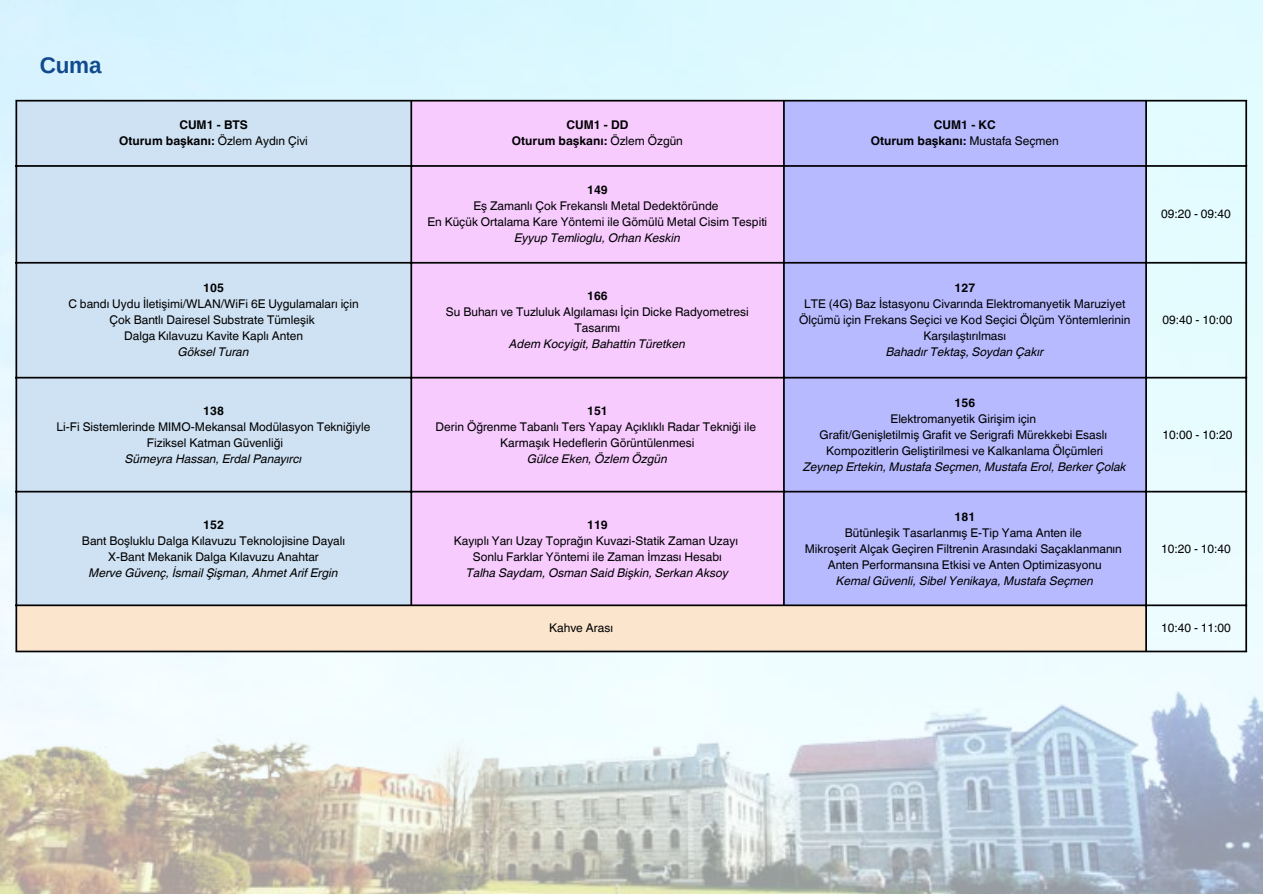
<style>
.page{position:relative;width:1263px;height:894px;background:#fff}
.page>*{position:absolute;margin:0;border:0;box-sizing:border-box;transform-origin:0 0}
.t1{font:700 22.5px "Arimo";color:#124a8e}
.t2{font:12px/16px "Helvetica World";color:#000;text-align:center}
.t3{font:italic 12px "Helvetica World";color:#000}
.t4{font:700 12px/16px "Helvetica World";color:#000;text-align:center}
.s1{font-weight:400}
</style>
<div class="page">
<img style="left:0;top:0;width:1263px;height:637px">
<img style="left:0;top:637px;width:1263px;height:256px">
<div style="left:17px;top:101px;width:393px;height:503px;background:#cfe2f3"></div>
<div style="left:412px;top:101px;width:371px;height:503px;background:#f8cbff"></div>
<div style="left:785px;top:101px;width:360px;height:503px;background:#b7baff"></div>
<div style="left:16px;top:605px;width:1130px;height:46px;background:#fce5cd"></div>
<hr style="left:15px;top:101px;width:2px;height:549px;background:#000">
<hr style="left:410px;top:101px;width:2px;height:503px;background:#000">
<hr style="left:783px;top:101px;width:2px;height:503px;background:#000">
<hr style="left:1145px;top:101px;width:2px;height:549px;background:#000">
<hr style="left:1245px;top:101px;width:2px;height:549px;background:#000">
<hr style="left:15px;top:100px;width:1232px;height:1px;background:#000">
<hr style="left:15px;top:165px;width:1232px;height:2px;background:#000">
<hr style="left:15px;top:262px;width:1232px;height:1px;background:#000">
<hr style="left:15px;top:376px;width:1232px;height:2px;background:#000">
<hr style="left:15px;top:490px;width:1232px;height:2px;background:#000">
<hr style="left:15px;top:604px;width:1232px;height:2px;background:#000">
<hr style="left:15px;top:650px;width:1232px;height:2px;background:#000">
<h1 class="t1" style="left:40px;top:53px;width:63px">Cuma</h1>
<p class="t4" style="left:119px;top:115px;width:190px">CUM1 - BTS<br>Oturum başkanı: <span class="s1">Özlem Aydın Çivi</span></p>
<p class="t4" style="left:512px;top:115px;width:172px">CUM1 - DD<br>Oturum başkanı: <span class="s1">Özlem Özgün</span></p>
<p class="t4" style="left:871px;top:115px;width:189px">CUM1 - KC<br>Oturum başkanı: <span class="s1">Mustafa Seçmen</span></p>
<p class="t4" style="left:587px;top:180px;width:22px">149</p>
<p class="t2" style="left:427px;top:198px;width:341px">Eş Zamanlı Çok Frekanslı Metal Dedektöründe<br>En Küçük Ortalama Kare Yöntemi ile Gömülü Metal Cisim Tespiti</p>
<p class="t3" style="left:514px;top:228px;width:167px">Eyyup Temlioglu, Orhan Keskin</p>
<p class="t4" style="left:203px;top:278px;width:22px">105</p>
<p class="t2" style="left:68px;top:295px;width:292px">C bandı Uydu İletişimi/WLAN/WiFi 6E Uygulamaları için<br>Çok Bantlı Dairesel Substrate Tümleşik<br>Dalga Kılavuzu Kavite Kaplı Anten</p>
<p class="t3" style="left:178px;top:341px;width:73px">Göksel Turan</p>
<p class="t4" style="left:203px;top:401px;width:22px">138</p>
<p class="t2" style="left:57px;top:418px;width:315px">Li-Fi Sistemlerinde MIMO-Mekansal Modülasyon Tekniğiyle<br>Fiziksel Katman Güvenliği</p>
<p class="t3" style="left:125px;top:448px;width:178px">Sümeyra Hassan, Erdal Panayırcı</p>
<p class="t4" style="left:203px;top:515px;width:22px">152</p>
<p class="t2" style="left:82px;top:532px;width:265px">Bant Boşluklu Dalga Kılavuzu Teknolojisine Dayalı<br>X-Bant Mekanik Dalga Kılavuzu Anahtar</p>
<p class="t3" style="left:89px;top:562px;width:251px">Merve Güvenç, İsmail Şişman, Ahmet Arif Ergin</p>
<p class="t4" style="left:587px;top:286px;width:22px">166</p>
<p class="t2" style="left:446px;top:303px;width:304px">Su Buharı ve Tuzluluk Algılaması İçin Dicke Radyometresi<br>Tasarımı</p>
<p class="t3" style="left:509px;top:333px;width:178px">Adem Kocyigit, Bahattin Türetken</p>
<p class="t4" style="left:587px;top:401px;width:22px">151</p>
<p class="t2" style="left:436px;top:418px;width:322px">Derin Öğrenme Tabanlı Ters Yapay Açıklıklı Radar Tekniği ile<br>Karmaşık Hedeflerin Görüntülenmesi</p>
<p class="t3" style="left:527px;top:448px;width:141px">Gülce Eken, Özlem Özgün</p>
<p class="t4" style="left:587px;top:515px;width:22px">119</p>
<p class="t2" style="left:454px;top:532px;width:286px">Kayıplı Yarı Uzay Toprağın Kuvazi-Statik Zaman Uzayı<br>Sonlu Farklar Yöntemi ile Zaman İmzası Hesabı</p>
<p class="t3" style="left:466px;top:562px;width:264px">Talha Saydam, Osman Said Bişkin, Serkan Aksoy</p>
<p class="t4" style="left:954px;top:278px;width:22px">127</p>
<p class="t2" style="left:799px;top:295px;width:333px">LTE (4G) Baz İstasyonu Civarında Elektromanyetik Maruziyet<br>Ölçümü için Frekans Seçici ve Kod Seçici Ölçüm Yöntemlerinin<br>Karşılaştırılması</p>
<p class="t3" style="left:886px;top:341px;width:159px">Bahadır Tektaş, Soydan Çakır</p>
<p class="t4" style="left:954px;top:393px;width:22px">156</p>
<p class="t2" style="left:820px;top:410px;width:289px">Elektromanyetik Girişim için<br>Grafit/Genişletilmiş Grafit ve Serigrafi Mürekkebi Esaslı<br>Kompozitlerin Geliştirilmesi ve Kalkanlama Ölçümleri</p>
<p class="t3" style="left:803px;top:456px;width:325px">Zeynep Ertekin, Mustafa Seçmen, Mustafa Erol, Berker Çolak</p>
<p class="t4" style="left:954px;top:507px;width:22px">181</p>
<p class="t2" style="left:805px;top:524px;width:319px">Bütünleşik Tasarlanmış E-Tip Yama Anten ile<br>Mikroşerit Alçak Geçiren Filtrenin Arasındaki Saçaklanmanın<br>Anten Performansına Etkisi ve Anten Optimizasyonu</p>
<p class="t3" style="left:836px;top:570px;width:259px">Kemal Güvenli, Sibel Yenikaya, Mustafa Seçmen</p>
<p class="t2" style="left:1161px;top:206px;width:71px">09:20 - 09:40</p>
<p class="t2" style="left:1162px;top:311px;width:71px">09:40 - 10:00</p>
<p class="t2" style="left:1162px;top:426px;width:71px">10:00 - 10:20</p>
<p class="t2" style="left:1161px;top:540px;width:71px">10:20 - 10:40</p>
<p class="t2" style="left:549px;top:620px;width:65px">Kahve Arası</p>
<p class="t2" style="left:1161px;top:620px;width:71px">10:40 - 11:00</p>
</div>
